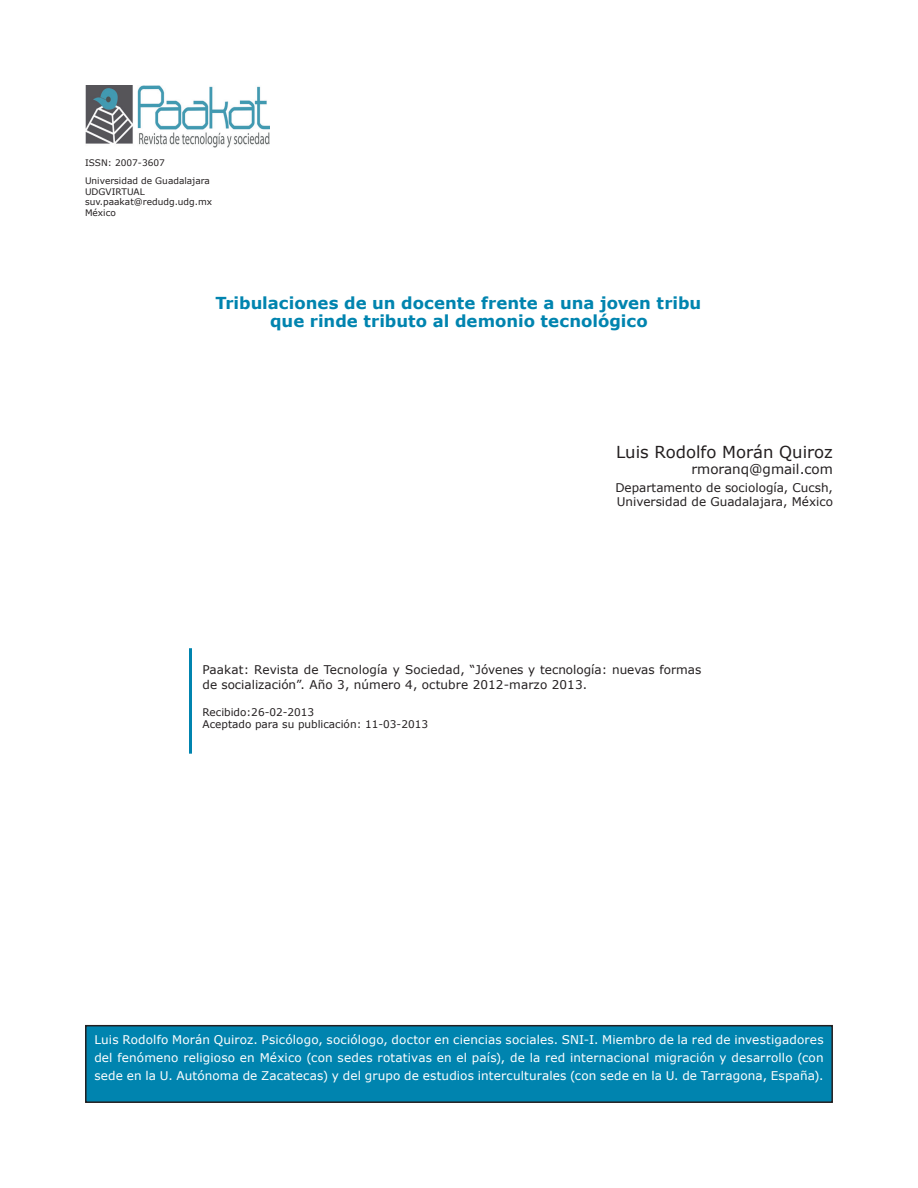
<style>
.page{position:relative;width:918px;height:1188px;background:#fff}
.page>*{position:absolute;margin:0;border:0;box-sizing:border-box;transform-origin:0 0}
.t1{font:700 16.5px/18px "Verdana";color:#0084af;text-align:center}
.t2{font:16.5px "Verdana";color:#231f20}
.t3{font:13.5px "Verdana";color:#231f20}
.t4{font:12px/18px "Verdana";letter-spacing:.015em;color:#fff;text-align:justify}
.t5{font:12px/14.4px "Verdana";color:#231f20}
.t6{font:10.5px/12.6px "Verdana";color:#231f20}
.t7{font:9px "Verdana";color:#231f20}
</style>
<div class="page">
<div style="left:85px;top:1024px;width:748px;height:79px;background:#0084af"></div>
<hr style="left:189px;top:648px;width:3px;height:106px;background:#0084af">
<img style="left:86px;top:85px;width:184px;height:62px">
<p class="t7" style="left:85px;top:156px;width:81px">ISSN: 2007-3607</p>
<p class="t7" style="left:85px;top:174px;width:126px">Universidad de Guadalajara</p>
<p class="t7" style="left:85px;top:185px;width:61px">UDGVIRTUAL</p>
<p class="t7" style="left:85px;top:196px;width:129px">suv.paakat@redudg.udg.mx</p>
<p class="t7" style="left:85px;top:207px;width:32px">México</p>
<h1 class="t1" style="left:216px;top:294px;width:487px">Tribulaciones de un docente frente a una joven tribu que rinde tributo al demonio tecnológico</h1>
<h1 class="t2" style="left:616px;top:441px;width:218px">Luis Rodolfo Morán Quiroz</h1>
<p class="t5" style="left:615px;top:480px;width:219px">Departamento de sociología, Cucsh,<br>Universidad de Guadalajara, México</p>
<p class="t3" style="left:691px;top:460px;width:143px">rmoranq@gmail.com</p>
<p class="t5" style="left:203px;top:663px;width:500px">Paakat: Revista de Tecnología y Sociedad, “Jóvenes y tecnología: nuevas formas de socialización”. Año 3, número 4, octubre 2012-marzo 2013.</p>
<p class="t6" style="left:203px;top:706px;width:227px">Recibido:26-02-2013<br>Aceptado para su publicación: 11-03-2013</p>
<p class="t4" style="left:94px;top:1031px;width:731px">Luis Rodolfo Morán Quiroz. Psicólogo, sociólogo, doctor en ciencias sociales. SNI-I. Miembro de la red de investigadores del fenómeno religioso en México (con sedes rotativas en el país), de la red internacional migración y desarrollo (con sede en la U. Autónoma de Zacatecas) y del grupo de estudios interculturales (con sede en la U. de Tarragona, España).</p>
</div>
